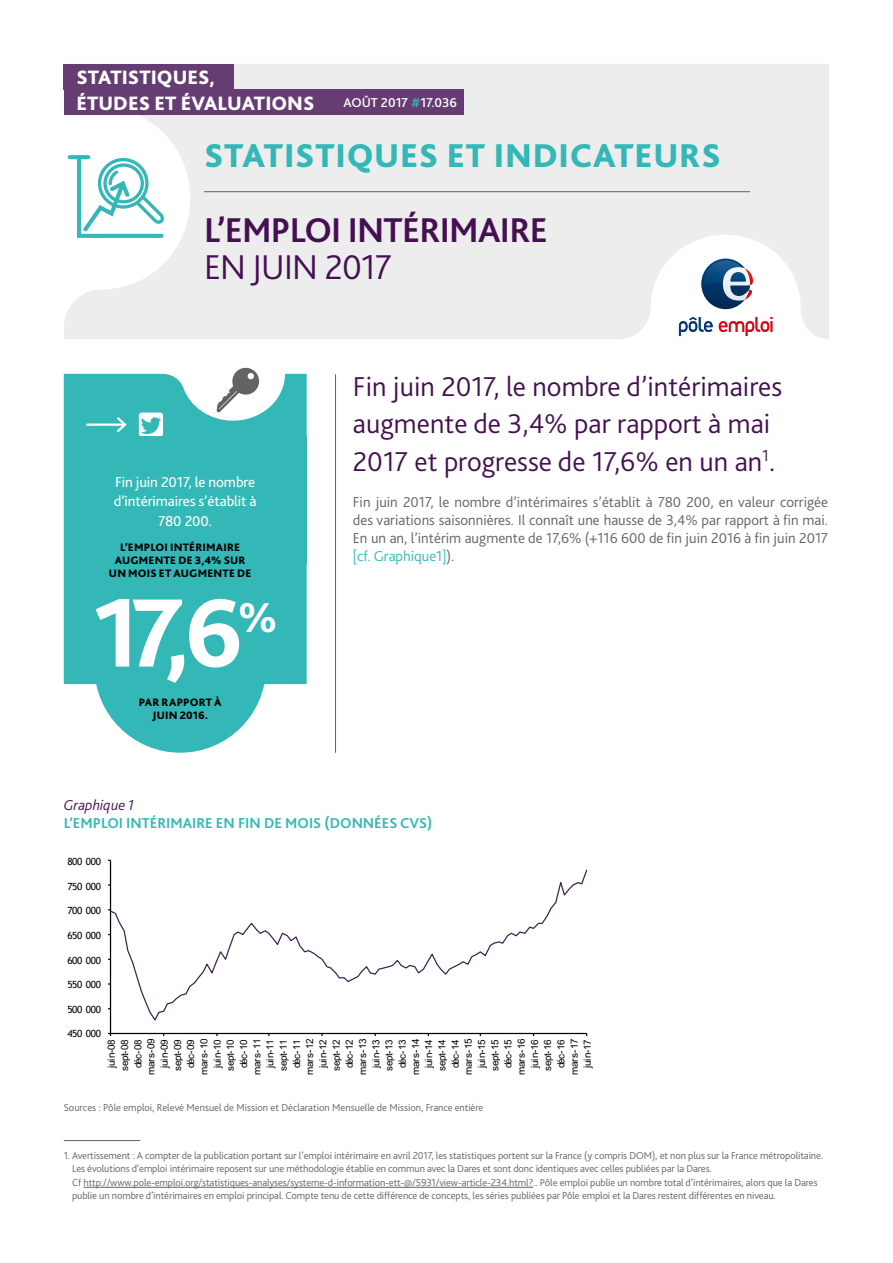
<style>
.page{position:relative;width:893px;height:1263px;background:#fff}
.page>*{position:absolute;margin:0;border:0;box-sizing:border-box;transform-origin:0 0}
.t1{font:800 101.7px "Bliss 2";color:#fff}
.t2{font:800 43.65px "Bliss 2";color:#fff}
.t3{font:700 36px "Bliss 2";letter-spacing:-.02em;color:#441051}
.t4{font:300 36px "Bliss 2";letter-spacing:-.02em;color:#441051}
.t5{font:800 34.5px "Bliss 2";letter-spacing:.02em;color:#33b7b7}
.t6{font:300 28.5px/37.5px "Bliss 2";color:#441051}
.t7{font:800 20.25px/25.5px "Bliss 2";color:#fff}
.t8{font:300 15px/18px "Bliss 2";color:#646363;text-align:justify}
.t9{font:15px/19.5px "Bliss 2";letter-spacing:-.01em;color:#fff;text-align:center}
.t10{font:700 15px "Bliss 2";color:#33b7b7}
.t11{font:italic 300 15px "Bliss 2";color:#441051}
.t12{font:500 13.5px "Bliss 2";color:#fff}
.t13{font:800 11.25px/13px "Bliss 2";letter-spacing:.02em;color:#000;text-align:center}
.t14{font:300 10.5px/13.5px "Bliss 2";letter-spacing:-.01em;color:#646363}
.t15{font:9.9px/13.2px "Arial";letter-spacing:-.055em;color:#000;text-align:right}
.t16{font:9.9px "Trebuchet MS";letter-spacing:-.025em;color:#000}
.s1{color:#33b7b7}
</style>
<div class="page">
<svg style="left:64px;top:64px;width:765px;height:275px;background:#eee"></svg>
<svg style="left:701px;top:259px;width:52px;height:50px"></svg>
<svg style="left:679px;top:317px;width:34px;height:19px"></svg>
<svg style="left:719px;top:317px;width:53px;height:19px"></svg>
<div style="left:64px;top:64px;width:170px;height:26px;background:#663d72"></div>
<div style="left:64px;top:89px;width:399px;height:26px;background:#663d72"></div>
<hr style="left:204px;top:191px;width:546px;height:1px;background:#646363">
<svg style="left:70px;top:155px;width:5px;height:4px"></svg>
<svg style="left:75px;top:153px;width:93px;height:87px"></svg>
<hr style="left:335px;top:374px;width:1px;height:379px;background:#646363">
<svg style="left:234px;top:367px;width:23px;height:7px"></svg>
<svg style="left:64px;top:374px;width:243px;height:310px;background:#4bbdbd"></svg>
<svg style="left:139px;top:412px;width:24px;height:25px"></svg>
<hr style="left:87px;top:423px;width:38px;height:3px;background:#fff">
<svg style="left:115px;top:415px;width:13px;height:19px"></svg>
<div style="left:95px;top:581px;width:171px;height:172px;background:#33b7b7;border-radius:50%"></div>
<hr style="left:64px;top:1140px;width:76px;height:1px;background:#646363">
<hr style="left:83px;top:1187px;width:450px;height:1px;background:#646363">
<hr style="left:110px;top:860px;width:1px;height:173px;background:#000">
<hr style="left:111px;top:1033px;width:476px;height:1px;background:#000">
<svg style="left:110px;top:869px;width:477px;height:153px"></svg>
<div style="left:64px;top:437px;width:243px;height:127px;background:#33b7b7"></div>
<h3 class="t7" style="left:77px;top:65px;width:239px">STATISTIQUES,<br>ÉTUDES ET ÉVALUATIONS</h3>
<p class="t12" style="left:343px;top:94px;width:115px">AOÛT 2017 <span class="s1">#</span>17.036</p>
<h3 class="t5" style="left:204px;top:134px;width:518px">STATISTIQUES ET INDICATEURS</h3>
<h3 class="t3" style="left:204px;top:207px;width:345px">L’EMPLOI INTÉRIMAIRE</h3>
<h3 class="t4" style="left:204px;top:245px;width:190px">EN JUIN 2017</h3>
<h3 class="t9" style="left:114px;top:472px;width:144px">Fin juin 2017, le nombre d’intérimaires s’établit à<br>780 200.</h3>
<p class="t13" style="left:109px;top:541px;width:144px">L’EMPLOI INTÉRIMAIRE<br>AUGMENTE DE 3,4% SUR<br>UN MOIS ET AUGMENTE DE</p>
<h1 class="t1" style="left:93px;top:570px;width:152px">17,6</h1>
<h2 class="t2" style="left:238px;top:591px;width:41px">%</h2>
<p class="t13" style="left:139px;top:696px;width:84px">PAR RAPPORT À<br>JUIN 2016.</p>
<h3 class="t6" style="left:353px;top:368px;width:431px">Fin juin 2017, le nombre d’intérimaires augmente de 3,4% par rapport à mai<br>2017 et progresse de 17,6% en un an<sup>1</sup>.</h3>
<p class="t8" style="left:353px;top:493px;width:477px">Fin juin 2017, le nombre d’intérimaires s’établit à 780 200, en valeur corrigée des variations saisonnières. Il connaît une hausse de 3,4% par rapport à fin mai.<br>En un an, l’intérim augmente de 17,6% (+116 600 de fin juin 2016 à fin juin 2017 <span class="s1">[cf. Graphique1]</span>).</p>
<h3 class="t11" style="left:64px;top:795px;width:72px">Graphique 1</h3>
<h3 class="t10" style="left:64px;top:813px;width:370px">L’EMPLOI INTÉRIMAIRE EN FIN DE MOIS (DONNÉES CVS)</h3>
<p class="t16" style="left:67px;top:856px;width:35px">800 000</p>
<p class="t16" style="left:67px;top:880px;width:35px">750 000</p>
<p class="t16" style="left:67px;top:905px;width:35px">700 000</p>
<p class="t16" style="left:67px;top:929px;width:35px">650 000</p>
<p class="t16" style="left:67px;top:954px;width:35px">600 000</p>
<p class="t16" style="left:67px;top:979px;width:35px">550 000</p>
<p class="t16" style="left:67px;top:1003px;width:35px">500 000</p>
<p class="t16" style="left:67px;top:1028px;width:35px">450 000</p>
<p class="t15" style="left:105px;top:1075px;width:38px;rotate:-90deg">juin-08 sept-08 déc-08 mars-09 juin-09 sept-09 déc-09 mars-10 juin-10 sept-10 déc-10 mars-11 juin-11 sept-11 déc-11 mars-12 juin-12 sept-12 déc-12 mars-13 juin-13 sept-13 déc-13 mars-14 juin-14 sept-14 déc-14 mars-15 juin-15 sept-15 déc-15 mars-16 juin-16 sept-16 déc-16 mars-17 juin-17</p>
<p class="t14" style="left:64px;top:1101px;width:421px">Sources : Pôle emploi, Relevé Mensuel de Mission et Déclaration Mensuelle de Mission, France entière</p>
<p class="t14" style="left:72px;top:1148px;width:753px;text-indent:-8px">1. Avertissement : A compter de la publication portant sur l’emploi intérimaire en avril 2017, les statistiques portent sur la France (y compris DOM), et non plus sur la France métropolitaine.<br>Les évolutions d’emploi intérimaire reposent sur une méthodologie établie en commun avec la Dares et sont donc identiques avec celles publiées par la Dares.<br>Cf http://www.pole-emploi.org/statistiques-analyses/systeme-d-information-ett-@/5931/view-article-234.html?.. Pôle emploi publie un nombre total d’intérimaires, alors que la Dares publie un nombre d’intérimaires en emploi principal. Compte tenu de cette différence de concepts, les séries publiées par Pôle emploi et la Dares restent différentes en niveau.</p>
</div>
